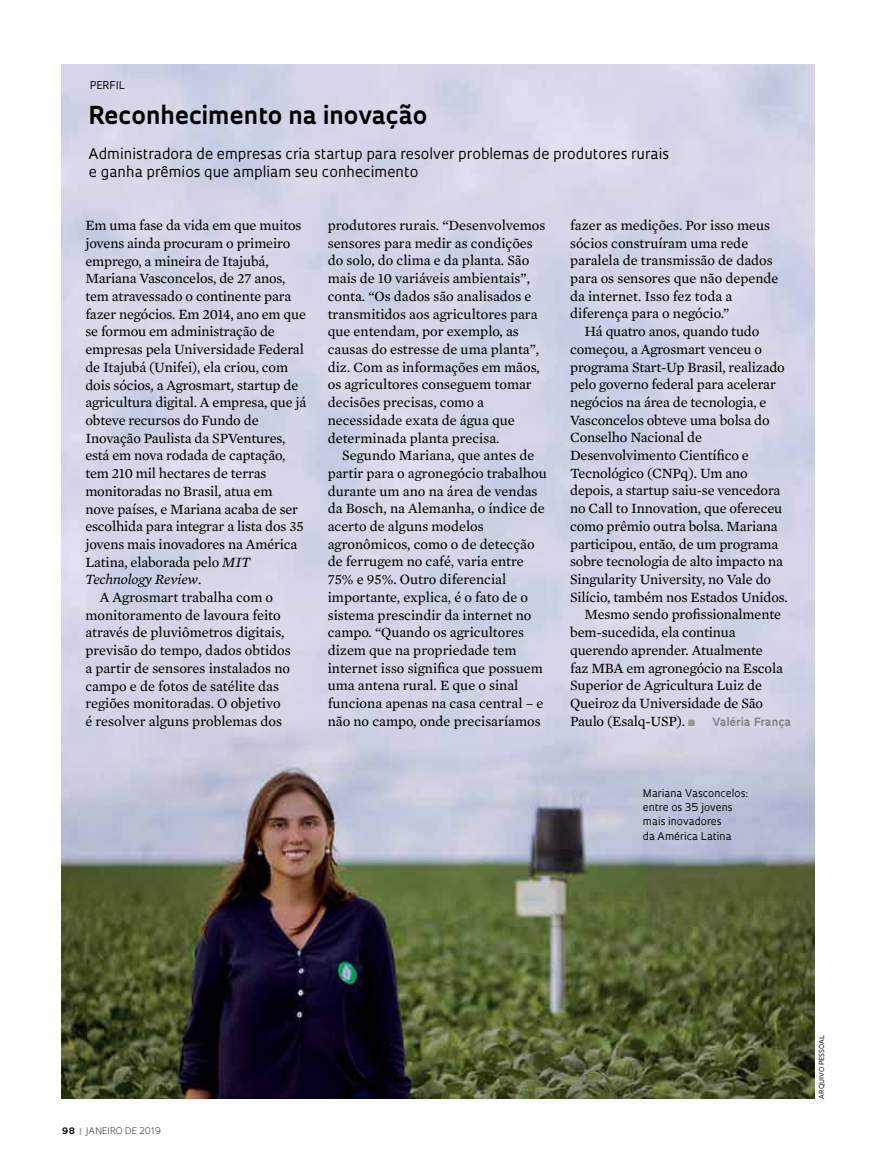
<style>
.page{position:relative;width:885px;height:1169px;background:#fff}
.page>*{position:absolute;margin:0;border:0;box-sizing:border-box;transform-origin:0 0}
.t1{font:700 24px "Oculum";color:#000}
.t2{font:14.4px/17.7px "Mercury Text G2";letter-spacing:-.01em;color:#000}
.t3{font:14.4px/17.7px "Oculum";color:#000}
.t4{font:italic 14.4px "Mercury Text G2";letter-spacing:-.01em;color:#000}
.t5{font:700 11.25px "Oculum";letter-spacing:.01em;color:#808285}
.t6{font:10.5px "Oculum";letter-spacing:.005em;color:#000}
.t7{font:10.35px/14.1px "Oculum";color:#000}
.t8{font:300 8.7px "Oculum";letter-spacing:.015em;color:#000}
.t9{font:6.75px "Oculum";letter-spacing:.015em;color:#000}
.s1{font-style:italic}
.s2{font-style:normal}
.s3{color:#939598}
.s4{font-weight:700}
.s5{font-weight:700;color:#939598}
</style>
<div class="page">
<img style="left:62px;top:64px;width:752px;height:1034px">
<p class="t6" style="left:90px;top:78px;width:37px">perfil</p>
<h1 class="t1" style="left:88px;top:99px;width:340px">Reconhecimento na inovação</h1>
<p class="t3" style="left:88px;top:145px;width:582px">Administradora de empresas cria startup para resolver problemas de produtores rurais e ganha prêmios que ampliam seu conhecimento</p>
<p class="t2" style="left:85px;top:216px;width:218px">Em uma fase da vida em que muitos</p>
<p class="t2" style="left:85px;top:233px;width:206px">jovens ainda procuram o primeiro</p>
<p class="t2" style="left:85px;top:251px;width:185px">emprego, a mineira de Itajubá,</p>
<p class="t2" style="left:85px;top:269px;width:202px">Mariana Vasconcelos, de 27 anos,</p>
<p class="t2" style="left:85px;top:287px;width:207px">tem atravessado o continente para</p>
<p class="t2" style="left:85px;top:304px;width:222px">fazer negócios. Em 2014, ano em que</p>
<p class="t2" style="left:85px;top:322px;width:191px">se formou em administração de</p>
<p class="t2" style="left:85px;top:340px;width:220px">empresas pela Universidade Federal</p>
<p class="t2" style="left:85px;top:357px;width:204px">de Itajubá (Unifei), ela criou, com</p>
<p class="t2" style="left:85px;top:375px;width:215px">dois sócios, a Agrosmart, startup de</p>
<p class="t2" style="left:85px;top:393px;width:223px">agricultura digital. A empresa, que já</p>
<p class="t2" style="left:85px;top:410px;width:175px">obteve recursos do Fundo de</p>
<p class="t2" style="left:85px;top:428px;width:202px">Inovação Paulista da SPVentures,</p>
<p class="t2" style="left:85px;top:446px;width:202px">está em nova rodada de captação,</p>
<p class="t2" style="left:85px;top:464px;width:182px">tem 210 mil hectares de terras</p>
<p class="t2" style="left:85px;top:481px;width:189px">monitoradas no Brasil, atua em</p>
<p class="t2" style="left:85px;top:499px;width:214px">nove países, e Mariana acaba de ser</p>
<p class="t2" style="left:85px;top:517px;width:220px">escolhida para integrar a lista dos 35</p>
<p class="t2" style="left:85px;top:534px;width:214px">jovens mais inovadores na América</p>
<p class="t2" style="left:85px;top:552px;width:167px">Latina, elaborada pelo <span class="s1">MIT</span></p>
<p class="t4" style="left:85px;top:569px;width:117px">Technology Review<span class="s2">.</span></p>
<p class="t2" style="left:100px;top:587px;width:175px">A Agrosmart trabalha com o</p>
<p class="t2" style="left:85px;top:605px;width:197px">monitoramento de lavoura feito</p>
<p class="t2" style="left:85px;top:623px;width:201px">através de pluviômetros digitais,</p>
<p class="t2" style="left:85px;top:641px;width:207px">previsão do tempo, dados obtidos</p>
<p class="t2" style="left:85px;top:658px;width:206px">a partir de sensores instalados no</p>
<p class="t2" style="left:85px;top:676px;width:195px">campo e de fotos de satélite das</p>
<p class="t2" style="left:85px;top:694px;width:197px">regiões monitoradas. O objetivo</p>
<p class="t2" style="left:85px;top:711px;width:198px">é resolver alguns problemas dos</p>
<p class="t2" style="left:328px;top:216px;width:219px">produtores rurais. “Desenvolvemos sensores para medir as condições do solo, do clima e da planta. São mais de 10 variáveis ambientais”, conta. “Os dados são analisados e transmitidos aos agricultores para que entendam, por exemplo, as causas do estresse de uma planta”, diz. Com as informações em mãos, os agricultores conseguem tomar decisões precisas, como a necessidade exata de água que determinada planta precisa.</p>
<p class="t2" style="left:328px;top:446px;width:221px;text-indent:14px">Segundo Mariana, que antes de partir para o agronegócio trabalhou durante um ano na área de vendas da Bosch, na Alemanha, o índice de acerto de alguns modelos agronômicos, como o de detecção de ferrugem no café, varia entre<br>75% e 95%. Outro diferencial importante, explica, é o fato de o sistema prescindir da internet no campo. “Quando os agricultores dizem que na propriedade tem internet isso significa que possuem uma antena rural. E que o sinal funciona apenas na casa central – e não no campo, onde precisaríamos</p>
<p class="t2" style="left:570px;top:215px;width:210px">fazer as medições. Por isso meus sócios construíram uma rede paralela de transmissão de dados para os sensores que não depende da internet. Isso fez toda a diferença para o negócio.”</p>
<p class="t2" style="left:585px;top:322px;width:176px">Há quatro anos, quando tudo</p>
<p class="t2" style="left:570px;top:339px;width:193px">começou, a Agrosmart venceu o</p>
<p class="t2" style="left:570px;top:357px;width:216px">programa Start-Up Brasil, realizado</p>
<p class="t2" style="left:570px;top:375px;width:207px">pelo governo federal para acelerar</p>
<p class="t2" style="left:570px;top:392px;width:198px">negócios na área de tecnologia, e</p>
<p class="t2" style="left:570px;top:410px;width:201px">Vasconcelos obteve uma bolsa do</p>
<p class="t2" style="left:570px;top:428px;width:134px">Conselho Nacional de</p>
<p class="t2" style="left:570px;top:445px;width:180px">Desenvolvimento Científico e</p>
<p class="t2" style="left:570px;top:463px;width:179px">Tecnológico (CNPq). Um ano</p>
<p class="t2" style="left:570px;top:481px;width:212px">depois, a startup saiu-se vencedora</p>
<p class="t2" style="left:570px;top:499px;width:214px">no Call to Innovation, que ofereceu</p>
<p class="t2" style="left:570px;top:516px;width:209px">como prêmio outra bolsa. Mariana</p>
<p class="t2" style="left:570px;top:534px;width:210px">participou, então, de um programa</p>
<p class="t2" style="left:570px;top:552px;width:214px">sobre tecnologia de alto impacto na</p>
<p class="t2" style="left:570px;top:569px;width:203px">Singularity University, no Vale do</p>
<p class="t2" style="left:570px;top:587px;width:219px">Silício, também nos Estados Unidos.</p>
<p class="t2" style="left:585px;top:605px;width:198px">Mesmo sendo profissionalmente</p>
<p class="t2" style="left:570px;top:622px;width:167px">bem-sucedida, ela continua</p>
<p class="t2" style="left:570px;top:640px;width:194px">querendo aprender. Atualmente</p>
<p class="t2" style="left:570px;top:658px;width:214px">faz MBA em agronegócio na Escola</p>
<p class="t2" style="left:570px;top:676px;width:193px">Superior de Agricultura Luiz de</p>
<p class="t2" style="left:570px;top:693px;width:194px">Queiroz da Universidade de São</p>
<p class="t2" style="left:570px;top:711px;width:126px">Paulo (Esalq-USP). <span class="s3">■</span></p>
<p class="t5" style="left:712px;top:714px;width:81px">Valéria França</p>
<p class="t7" style="left:643px;top:785px;width:107px">Mariana Vasconcelos: entre os 35 jovens mais inovadores<br>da América Latina</p>
<p class="t8" style="left:62px;top:1124px;width:101px"><span class="s4">98</span> <span class="s5">|</span> JANEIRO DE 2019</p>
<p class="t9" style="left:817px;top:1098px;width:66px;rotate:-90deg">arquivo pessoal</p>
</div>
